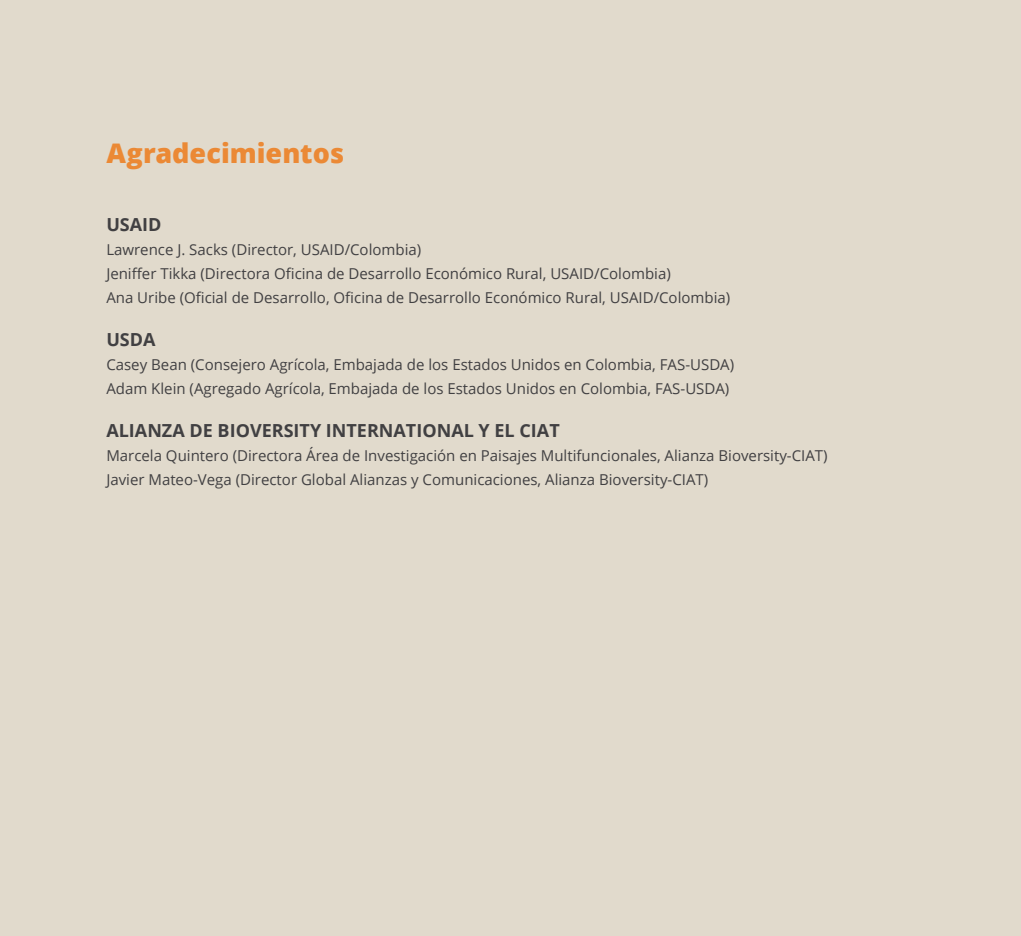
<style>
.page{position:relative;width:1021px;height:936px;background:#fff}
.page>*{position:absolute;margin:0;border:0;box-sizing:border-box;transform-origin:0 0}
.t1{font:800 27px "Open Sans";color:#eb8935}
.t2{font:700 18px "Open Sans";color:#414042}
.t3{font:15px/24px "Open Sans";color:#414042}
</style>
<div class="page">
<div style="left:0;top:0;width:1020px;height:935px;background:#e1dacc"></div>
<h1 class="t1" style="left:106px;top:133px;width:239px">Agradecimientos</h1>
<p class="t2" style="left:106px;top:211px;width:57px">USAID</p>
<p class="t3" style="left:106px;top:237px;width:625px">Lawrence J. Sacks (Director, USAID/Colombia)<br>Jeniffer Tikka (Directora Oficina de Desarrollo Económico Rural, USAID/Colombia)<br>Ana Uribe (Oficial de Desarrollo, Oficina de Desarrollo Económico Rural, USAID/Colombia)</p>
<p class="t2" style="left:106px;top:327px;width:51px">USDA</p>
<p class="t3" style="left:106px;top:352px;width:629px">Casey Bean (Consejero Agrícola, Embajada de los Estados Unidos en Colombia, FAS-USDA)<br>Adam Klein (Agregado Agrícola, Embajada de los Estados Unidos en Colombia, FAS-USDA)</p>
<p class="t2" style="left:106px;top:418px;width:455px">ALIANZA DE BIOVERSITY INTERNATIONAL Y EL CIAT</p>
<p class="t3" style="left:106px;top:443px;width:722px">Marcela Quintero (Directora Área de Investigación en Paisajes Multifuncionales, Alianza Bioversity-CIAT)<br>Javier Mateo-Vega (Director Global Alianzas y Comunicaciones, Alianza Bioversity-CIAT)</p>
</div>
